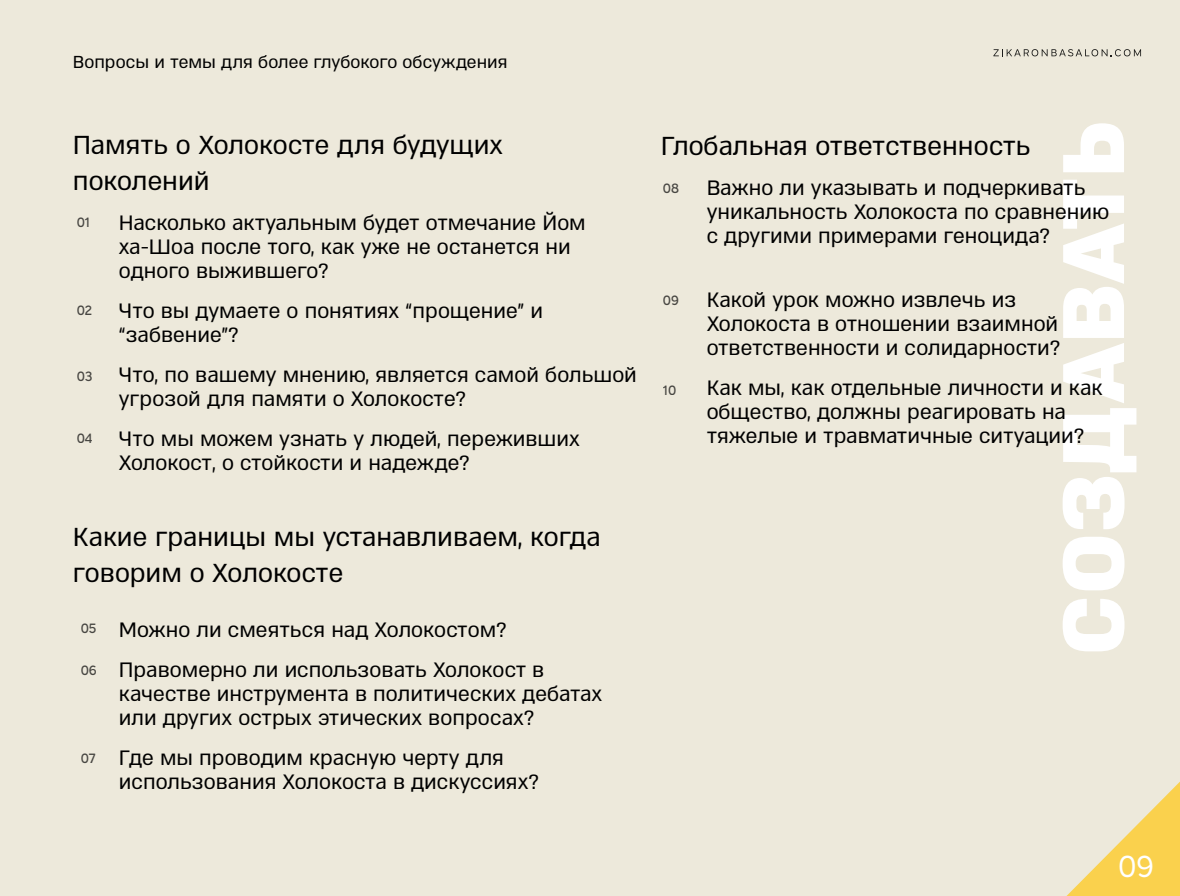
<style>
.page{position:relative;width:1180px;height:896px;background:#fff}
.page>*{position:absolute;margin:0;border:0;box-sizing:border-box;transform-origin:0 0}
.t1{font:100.6px "Almoni M Lv 5 AAA U Bold";color:#fff}
.t2{font:36px "RAG Sans 1.3 Light";color:#fff}
.t3{font:30px/36px "Almoni M Lv 5 AAA";color:#000}
.t4{font:24px/24px "Almoni M Lv 5 AAA";color:#000}
.t5{font:20px "Almoni M Lv 5 AAA";color:#000}
.t6{font:16px "RAG Sans 1.3 Regular";color:#000}
</style>
<div class="page">
<div style="left:0;top:0;width:1179px;height:896px;background:#ede9db"></div>
<svg style="left:993px;top:49px;width:147px;height:7px"></svg>
<svg style="left:1066px;top:782px;width:113px;height:114px"></svg>
<p class="t5" style="left:73px;top:50px;width:436px">Вопросы и темы для более глубокого обсуждения</p>
<p class="t3" style="left:73px;top:126px;width:431px">Память о Холокосте для будущих поколений</p>
<p class="t4" style="left:119px;top:210px;width:468px">Насколько актуальным будет отмечание Йом ха-Шоа после того, как уже не останется ни одного выжившего?</p>
<p class="t4" style="left:119px;top:298px;width:425px">Что вы думаете о понятиях “прощение” и “забвение”?</p>
<p class="t4" style="left:119px;top:362px;width:519px">Что, по вашему мнению, является самой большой угрозой для памяти о Холокосте?</p>
<p class="t4" style="left:119px;top:426px;width:462px">Что мы можем узнать у людей, переживших<br>Холокост, о стойкости и надежде?</p>
<p class="t6" style="left:76px;top:217px;width:15px">01</p>
<p class="t6" style="left:76px;top:305px;width:17px">02</p>
<p class="t6" style="left:76px;top:371px;width:17px">03</p>
<p class="t6" style="left:76px;top:433px;width:17px">04</p>
<p class="t3" style="left:73px;top:518px;width:529px">Какие границы мы устанавливаем, когда говорим о Холокосте</p>
<p class="t4" style="left:119px;top:608px;width:427px;line-height:40px">Можно ли смеяться над Холокостом?<br>Правомерно ли использовать Холокост в</p>
<p class="t4" style="left:119px;top:680px;width:485px">качестве инструмента в политических дебатах или других острых этических вопросах?</p>
<p class="t4" style="left:119px;top:744px;width:421px">Где мы проводим красную черту для использования Холокоста в дискуссиях?</p>
<p class="t6" style="left:81px;top:623px;width:17px">05</p>
<p class="t6" style="left:81px;top:665px;width:18px">06</p>
<p class="t6" style="left:81px;top:753px;width:17px">07</p>
<h1 class="t1" style="left:1023px;top:655px;width:537px;rotate:-90deg">СОЗДАВАТЬ</h1>
<p class="t3" style="left:660px;top:127px;width:371px">Глобальная ответственность</p>
<p class="t4" style="left:706px;top:175px;width:404px">Важно ли указывать и подчеркивать уникальность Холокоста по сравнению с другими примерами геноцида?</p>
<p class="t6" style="left:662px;top:183px;width:18px">08</p>
<p class="t4" style="left:706px;top:287px;width:355px">Какой урок можно извлечь из<br>Холокоста в отношении взаимной ответственности и солидарности?</p>
<p class="t4" style="left:706px;top:375px;width:397px">Как мы, как отдельные личности и как общество, должны реагировать на тяжелые и травматичные ситуации?</p>
<p class="t6" style="left:662px;top:295px;width:18px">09</p>
<p class="t6" style="left:662px;top:385px;width:15px">10</p>
<h2 class="t2" style="left:1117px;top:854px;width:37px">09</h2>
</div>
